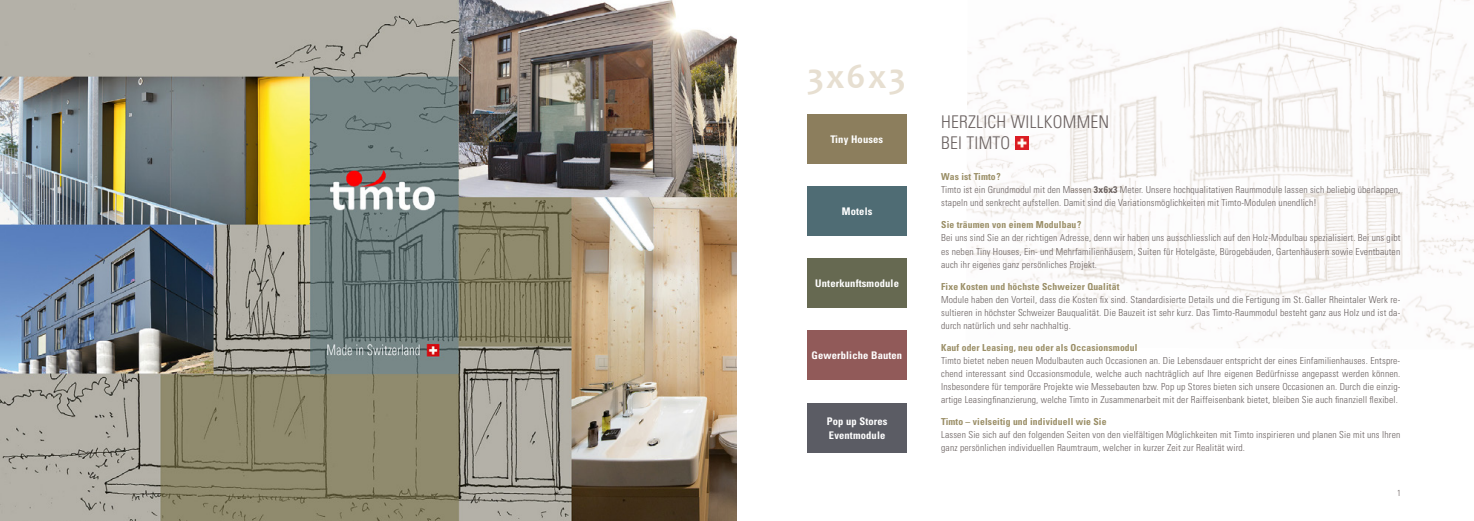
<style>
.page{position:relative;width:1474px;height:521px;background:#fff}
.page>*{position:absolute;margin:0;border:0;box-sizing:border-box;transform-origin:0 0}
.t1{font:700 35.88px "Candara";letter-spacing:.055em;color:#e7dfd1}
.t2{font:300 condensed 17.5px/21px "Univers";letter-spacing:.015em;color:#6a6160}
.t3{font:700 condensed 10.5px/14px "Univers";letter-spacing:.015em;color:#fff}
.t4{font:300 condensed 9.62px/13.1px "Univers";letter-spacing:.015em;color:#6a6160;text-align:justify}
.t5{font:700 condensed 9.62px "Univers";letter-spacing:.015em;color:#9a8e66}
.t6{font:300 condensed 8.75px "Univers";color:#6a6160}
.s1{font-weight:700;color:#9a8e66}
.s2{font-weight:700}
</style>
<div class="page">
<img style="left:966px;top:18px;width:208px;height:292px">
<img style="left:1174px;top:0;width:210px;height:349px">
<img style="left:1384px;top:0;width:89px;height:349px">
<div style="left:807px;top:114px;width:99px;height:49px;background:#8c7e5d"></div>
<div style="left:807px;top:330px;width:99px;height:50px;background:#915a59"></div>
<div style="left:807px;top:186px;width:99px;height:50px;background:#4f6c74"></div>
<div style="left:807px;top:258px;width:99px;height:50px;background:#666951"></div>
<div style="left:807px;top:403px;width:99px;height:49px;background:#5b5c64"></div>
<svg style="left:1015px;top:137px;width:13px;height:12px"></svg>
<img style="left:0;top:0;width:737px;height:521px">
<h1 class="t1" style="left:807px;top:53px;width:100px">3x6x3</h1>
<p class="t3" style="left:830px;top:132px;width:54px">Tiny Houses</p>
<p class="t3" style="left:841px;top:204px;width:32px">Motels</p>
<p class="t3" style="left:815px;top:276px;width:85px">Unterkunftsmodule</p>
<p class="t3" style="left:811px;top:348px;width:92px">Gewerbliche Bauten</p>
<p class="t3" style="left:826px;top:414px;width:62px">Pop up Stores<br>Eventmodule</p>
<h2 class="t2" style="left:941px;top:111px;width:170px">HERZLICH WILLKOMMEN<br>BEI TIMTO</h2>
<p class="t4" style="left:941px;top:170px;width:460px;text-align:left"><span class="s1">Was ist Timto?<br></span>Timto ist ein Grundmodul mit den Massen <span class="s2">3 x 6 x 3</span> Meter. Unsere hochqualitativen Raummodule lassen sich beliebig überlappen, stapeln und senkrecht aufstellen. Damit sind die Variationsmöglichkeiten mit Timto-Modulen unendlich!</p>
<p class="t5" style="left:941px;top:219px;width:142px">Sie träumen von einem Modulbau?</p>
<p class="t4" style="left:941px;top:231px;width:461px">Bei uns sind Sie an der richtigen Adresse, denn wir haben uns ausschliesslich auf den Holz-Modulbau spezialisiert. Bei uns gibt es neben Tiny Houses, Ein- und Mehrfamilienhäusern, Suiten für Hotelgäste, Bürogebäuden, Gartenhäusern sowie Eventbauten auch ihr eigenes ganz persönliches Projekt.</p>
<p class="t5" style="left:941px;top:280px;width:180px">Fixe Kosten und höchste Schweizer Qualität</p>
<p class="t4" style="left:941px;top:293px;width:460px">Module haben den Vorteil, dass die Kosten fix sind. Standardisierte Details und die Fertigung im St. Galler Rheintaler Werk re&shy;sultieren in höchster Schweizer Bauqualität. Die Bauzeit ist sehr kurz. Das Timto-Raummodul besteht ganz aus Holz und ist da&shy;durch natürlich und sehr nachhaltig.</p>
<p class="t5" style="left:941px;top:341px;width:198px">Kauf oder Leasing, neu oder als Occasionsmodul</p>
<p class="t4" style="left:941px;top:354px;width:461px">Timto bietet neben neuen Modulbauten auch Occasionen an. Die Lebensdauer entspricht der eines Einfamilienhauses. Entspre&shy;chend interessant sind Occasionsmodule, welche auch nachträglich auf Ihre eigenen Bedürfnisse angepasst werden können.<br>Insbesondere für temporäre Projekte wie Messebauten bzw. Pop up Stores bieten sich unsere Occasionen an. Durch die einzig&shy;artige Leasingfinanzierung, welche Timto in Zusammenarbeit mit der Raiffeisenbank bietet, bleiben Sie auch finanziell flexibel.</p>
<p class="t5" style="left:941px;top:416px;width:167px">Timto – vielseitig und individuell wie Sie</p>
<p class="t4" style="left:941px;top:428px;width:460px">Lassen Sie sich auf den folgenden Seiten von den vielfältigen Möglichkeiten mit Timto inspirieren und planen Sie mit uns Ihren ganz persönlichen individuellen Raumtraum, welcher in kurzer Zeit zur Realität wird.</p>
<p class="t6" style="left:1396px;top:487px;width:5px">1</p>
</div>
